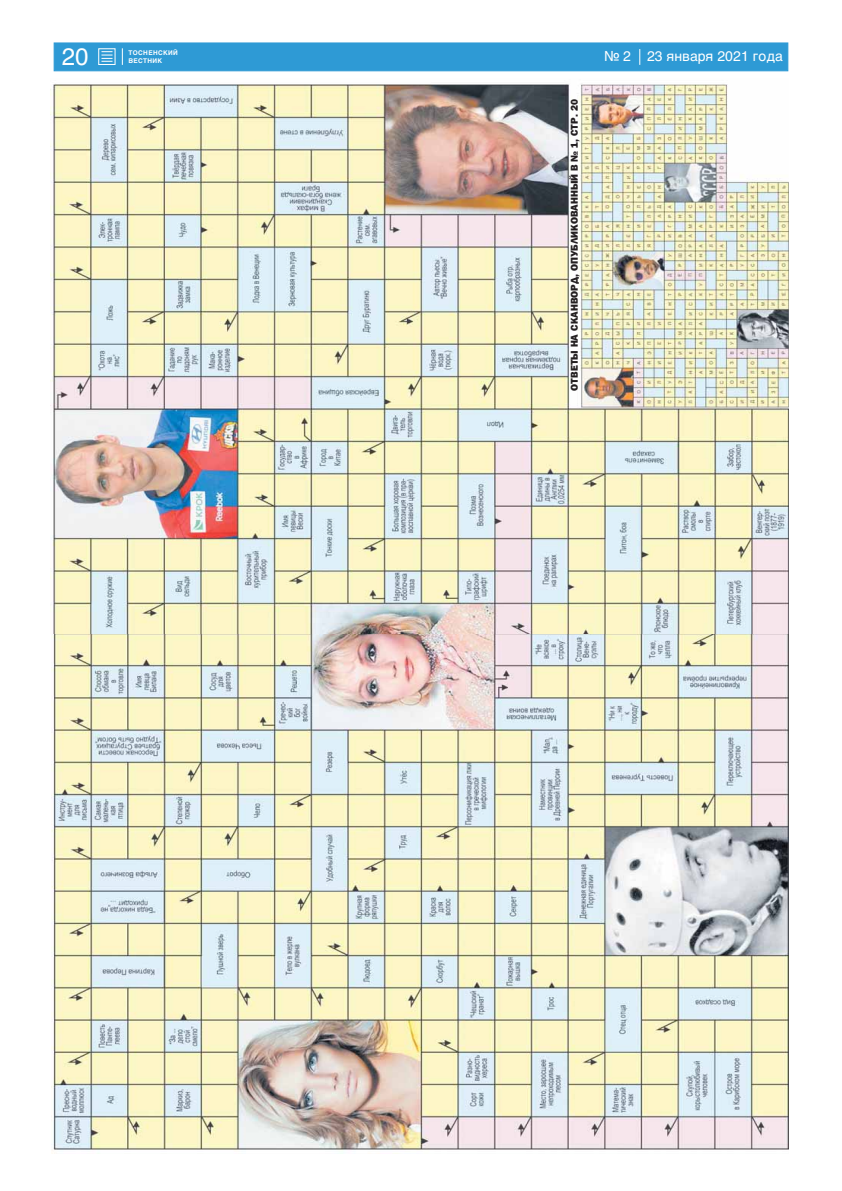
<style>
.page{position:relative;width:842px;height:1191px;background:#fff}
.page>*{position:absolute;margin:0;border:0;box-sizing:border-box;transform-origin:0 0}
.t1{font:24px "Helvetica C";color:#fff}
.t2{font:14px "Helvetica C";color:#fff}
.t3{font:10px "Bloknot Heavy C";color:#231f20}
.t4{font:700 6.5px/7.7px "Helvetica C";letter-spacing:.05em;color:#fff}
</style>
<div class="page">
<div style="left:54px;top:43px;width:734px;height:28px;background:#2e9ad5;border:1px solid #2e9ad5"></div>
<div style="left:98px;top:48px;width:18px;height:17px;border:1px solid #fff"></div>
<svg style="left:101px;top:51px;width:12px;height:11px"></svg>
<svg style="left:122px;top:48px;width:1px;height:17px"></svg>
<svg style="left:639px;top:49px;width:1px;height:16px"></svg>
<img style="left:51px;top:633px;width:737px;height:517px">
<img style="left:50px;top:84px;width:738px;height:549px">
<h1 class="t1" style="left:62px;top:43px;width:28px">20</h1>
<h2 class="t2" style="left:605px;top:48px;width:179px">№ 2 23 января 2021 года</h2>
<p class="t4" style="left:129px;top:49px;width:51px">ТОСНЕНСКИЙ<br>ВЕСТНИК</p>
<p class="t3" style="left:571px;top:391px;width:293px;rotate:-90deg">ОТВЕТЫ НА СКАНВОРД, ОПУБЛИКОВАННЫЙ В № 1, СТР. 20</p>
</div>
